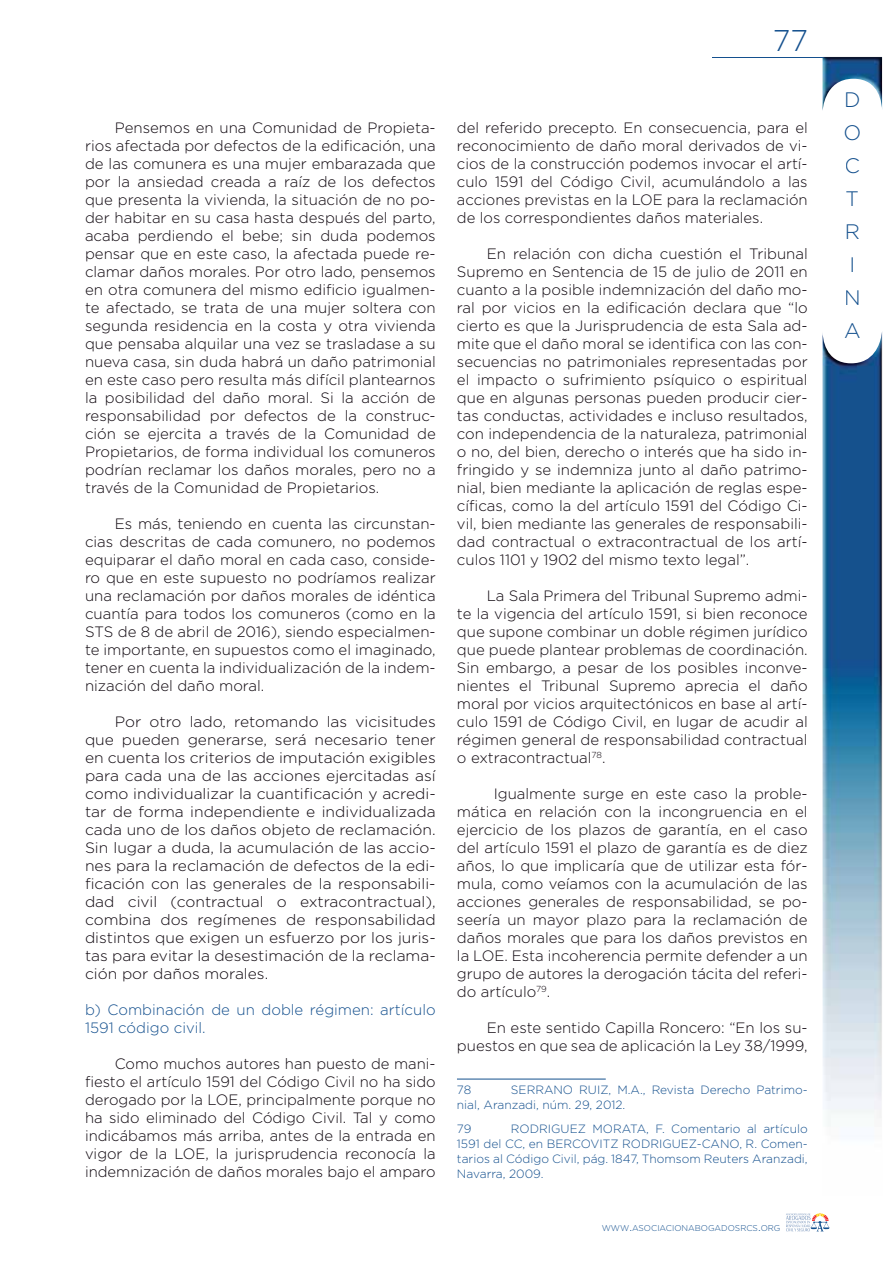
<style>
.page{position:relative;width:893px;height:1263px;background:#fff}
.page>*{position:absolute;margin:0;border:0;box-sizing:border-box;transform-origin:0 0}
.t1{font:300 30px "Gotham";color:#14508e}
.t2{font:300 21px/33px "Gotham";color:#14508d}
.t3{font:300 15px/18px "Gotham";color:#0d050d;text-align:justify}
.t4{font:300 15px/18px "Gotham";color:#0d050d;text-align:justify;scale:1.04 1}
.t5{font:300 15px/18px "Gotham";color:#14508e}
.t6{font:300 12px/15px "Gotham";color:#14508e}
.t7{font:300 8.4px "Gotham";color:#14508e}
.s1{font-size:12px}
</style>
<div class="page">
<hr style="left:713px;top:57px;width:169px;height:1px;background:#14508e">
<img style="left:822px;top:57px;width:60px;height:53px">
<img style="left:822px;top:332px;width:60px;height:794px">
<svg style="left:786px;top:1213px;width:43px;height:18px"></svg>
<hr style="left:457px;top:1079px;width:149px;height:1px;background:#14508e">
<h1 class="t1" style="left:773px;top:28px;width:37px">77</h1>
<p class="t3" style="left:85px;top:120px;width:352px;text-indent:30px">Pensemos en una Comunidad de Propieta&shy;rios afectada por defectos de la edificación, una de las comunera es una mujer embarazada que por la ansiedad creada a raíz de los defectos que presenta la vivienda, la situación de no po&shy;der habitar en su casa hasta después del parto, acaba perdiendo el bebe; sin duda podemos pensar que en este caso, la afectada puede re&shy;clamar daños morales. Por otro lado, pensemos en otra comunera del mismo edificio igualmen&shy;te afectado, se trata de una mujer soltera con segunda residencia en la costa y otra vivienda que pensaba alquilar una vez se trasladase a su nueva casa, sin duda habrá un daño patrimonial en este caso pero resulta más difícil plantearnos la posibilidad del daño moral. Si la acción de responsabilidad por defectos de la construc&shy;ción se ejercita a través de la Comunidad de Propietarios, de forma individual los comuneros podrían reclamar los daños morales, pero no a través de la Comunidad de Propietarios.</p>
<p class="t3" style="left:85px;top:516px;width:352px;text-indent:30px">Es más, teniendo en cuenta las circunstan&shy;cias descritas de cada comunero, no podemos equiparar el daño moral en cada caso, conside&shy;ro que en este supuesto no podríamos realizar una reclamación por daños morales de idéntica cuantía para todos los comuneros (como en la STS de 8 de abril de 2016), siendo especialmen&shy;te importante, en supuestos como el imaginado, tener en cuenta la individualización de la indem&shy;nización del daño moral.</p>
<p class="t4" style="left:85px;top:714px;width:339px;text-indent:30px">Por otro lado, retomando las vicisitudes que pueden generarse, será necesario tener en cuenta los criterios de imputación exigibles para cada una de las acciones ejercitadas así como individualizar la cuantificación y acredi&shy;tar de forma independiente e individualizada cada uno de los daños objeto de reclamación.<br>Sin lugar a duda, la acumulación de las accio&shy;nes para la reclamación de defectos de la edi&shy;ficación con las generales de la responsabili&shy;dad civil (contractual o extracontractual), combina dos regímenes de responsabilidad distintos que exigen un esfuerzo por los juris&shy;tas para evitar la desestimación de la reclama&shy;ción por daños morales.</p>
<p class="t5" style="left:85px;top:1002px;width:352px">b) Combinación de un doble régimen: artículo<br>1591 código civil.</p>
<p class="t3" style="left:85px;top:1056px;width:352px;text-indent:30px">Como muchos autores han puesto de mani&shy;fiesto el artículo 1591 del Código Civil no ha sido derogado por la LOE, principalmente porque no ha sido eliminado del Código Civil. Tal y como indicábamos más arriba, antes de la entrada en vigor de la LOE, la jurisprudencia reconocía la indemnización de daños morales bajo el amparo</p>
<p class="t3" style="left:457px;top:120px;width:352px">del referido precepto. En consecuencia, para el reconocimiento de daño moral derivados de vi&shy;cios de la construcción podemos invocar el artí&shy;culo 1591 del Código Civil, acumulándolo a las acciones previstas en la LOE para la reclamación de los correspondientes daños materiales.</p>
<p class="t3" style="left:457px;top:246px;width:352px;text-indent:30px">En relación con dicha cuestión el Tribunal Supremo en Sentencia de 15 de julio de 2011 en cuanto a la posible indemnización del daño mo&shy;ral por vicios en la edificación declara que “lo cierto es que la Jurisprudencia de esta Sala ad&shy;mite que el daño moral se identifica con las con&shy;secuencias no patrimoniales representadas por el impacto o sufrimiento psíquico o espiritual que en algunas personas pueden producir cier&shy;tas conductas, actividades e incluso resultados, con independencia de la naturaleza, patrimonial o no, del bien, derecho o interés que ha sido in&shy;fringido y se indemniza junto al daño patrimo&shy;nial, bien mediante la aplicación de reglas espe&shy;cíficas, como la del artículo 1591 del Código Ci&shy;vil, bien mediante las generales de responsabili&shy;dad contractual o extracontractual de los artí&shy;culos 1101 y 1902 del mismo texto legal”.</p>
<p class="t3" style="left:457px;top:588px;width:352px;text-indent:30px">La Sala Primera del Tribunal Supremo admi&shy;te la vigencia del artículo 1591, si bien reconoce que supone combinar un doble régimen jurídico que puede plantear problemas de coordinación.<br>Sin embargo, a pesar de los posibles inconve&shy;nientes el Tribunal Supremo aprecia el daño moral por vicios arquitectónicos en base al artí&shy;culo 1591 de Código Civil, en lugar de acudir al régimen general de responsabilidad contractual o extracontractual<sup>78</sup>.</p>
<p class="t3" style="left:457px;top:786px;width:352px;text-indent:37px">Igualmente surge en este caso la proble&shy;mática en relación con la incongruencia en el ejercicio de los plazos de garantía, en el caso del artículo 1591 el plazo de garantía es de diez años, lo que implicaría que de utilizar esta fór&shy;mula, como veíamos con la acumulación de las acciones generales de responsabilidad, se po&shy;seería un mayor plazo para la reclamación de daños morales que para los daños previstos en la LOE. Esta incoherencia permite defender a un grupo de autores la derogación tácita del referi&shy;do artículo<sup>79</sup>.</p>
<p class="t3" style="left:457px;top:1020px;width:352px;text-align:right">En este sentido Capilla Roncero: “En los su&shy;puestos en que sea de aplicación la Ley 38/1999,</p>
<p class="t6" style="left:457px;top:1083px;width:16px">78</p>
<p class="t6" style="left:457px;top:1083px;width:352px;text-indent:54px">SERRANO RUIZ, M.A., Revista Derecho Patrimo&shy;nial, Aranzadi, núm. 29, 2012.</p>
<p class="t6" style="left:457px;top:1122px;width:16px">79</p>
<p class="t6" style="left:457px;top:1122px;width:352px;text-align:justify;text-indent:54px">RODRIGUEZ MORATA, F. Comentario al artículo 1591 del CC, en BERCOVITZ RODRIGUEZ-CANO, R. Comen&shy;tarios al Código Civil, pág. 1847, Thomsom Reuters Aranzadi, Navarra, 2009.</p>
<p class="t7" style="left:602px;top:1226px;width:180px">WWW<span class="s1">.</span>ASOCIACIONABOGADOSRCS<span class="s1">.</span>ORG</p>
<h2 class="t2" style="left:843px;top:86px;width:19px">D<br>O<br>C<br>T<br>R<br>I<br>N<br>A</h2>
</div>
